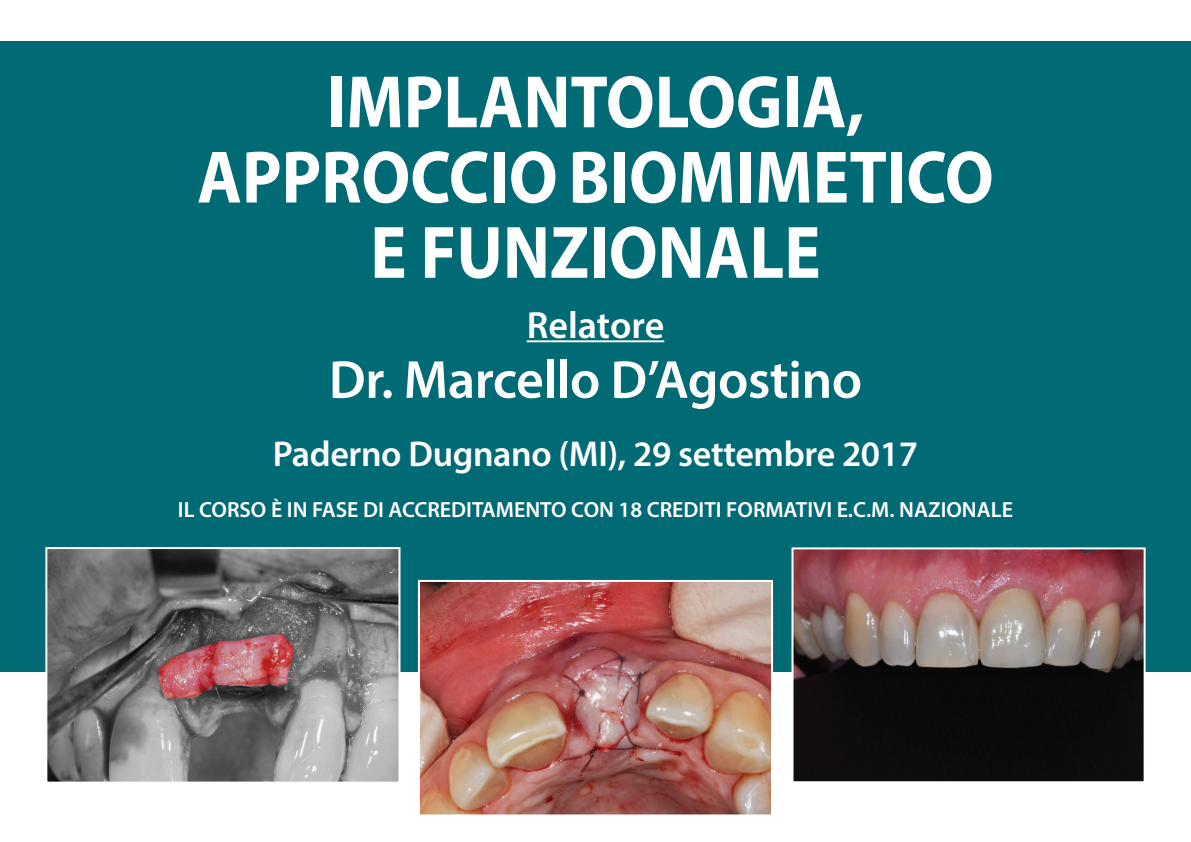
<style>
.page{position:relative;width:1191px;height:842px;background:#fff}
.page>*{position:absolute;margin:0;border:0;box-sizing:border-box;transform-origin:0 0}
.t1{font:700 75px "Myriad Pro";color:#fff;scale:.91 1}
.t2{font:600 53.8px "Myriad Pro";letter-spacing:-.01em;color:#fff}
.t3{font:600 38px "Myriad Pro";color:#fff}
.t4{font:600 36px "Myriad Pro";letter-spacing:-.01em;color:#fff}
.t5{font:600 22px "Myriad Pro";color:#fff}
</style>
<div class="page">
<div style="left:0;top:41px;width:1191px;height:631px;background:#006a75"></div>
<hr style="left:527px;top:340px;width:137px;height:2px;background:#fff">
<img style="left:421px;top:583px;width:349px;height:230px">
<div style="left:418px;top:580px;width:355px;height:236px;border:2px solid #fff"></div>
<img style="left:48px;top:550px;width:349px;height:231px">
<div style="left:45px;top:547px;width:355px;height:237px;border:2px solid #fff"></div>
<img style="left:794px;top:550px;width:348px;height:230px">
<div style="left:791px;top:547px;width:354px;height:236px;border:2px solid #fff"></div>
<p class="t1" style="left:327px;top:53px;width:592px">IMPLANTOLOGIA,</p>
<p class="t1" style="left:197px;top:128px;width:876px">APPROCCIO BIOMIMETICO</p>
<p class="t1" style="left:370px;top:204px;width:496px">E FUNZIONALE</p>
<p class="t3" style="left:527px;top:301px;width:139px">Relatore</p>
<p class="t2" style="left:329px;top:345px;width:535px">Dr. Marcello D’Agostino</p>
<p class="t4" style="left:273px;top:431px;width:647px">Paderno Dugnano (MI), 29 settembre 2017</p>
<p class="t5" style="left:178px;top:496px;width:836px">IL CORSO È IN FASE DI ACCREDITAMENTO CON 18 CREDITI FORMATIVI E.C.M. NAZIONALE</p>
</div>
